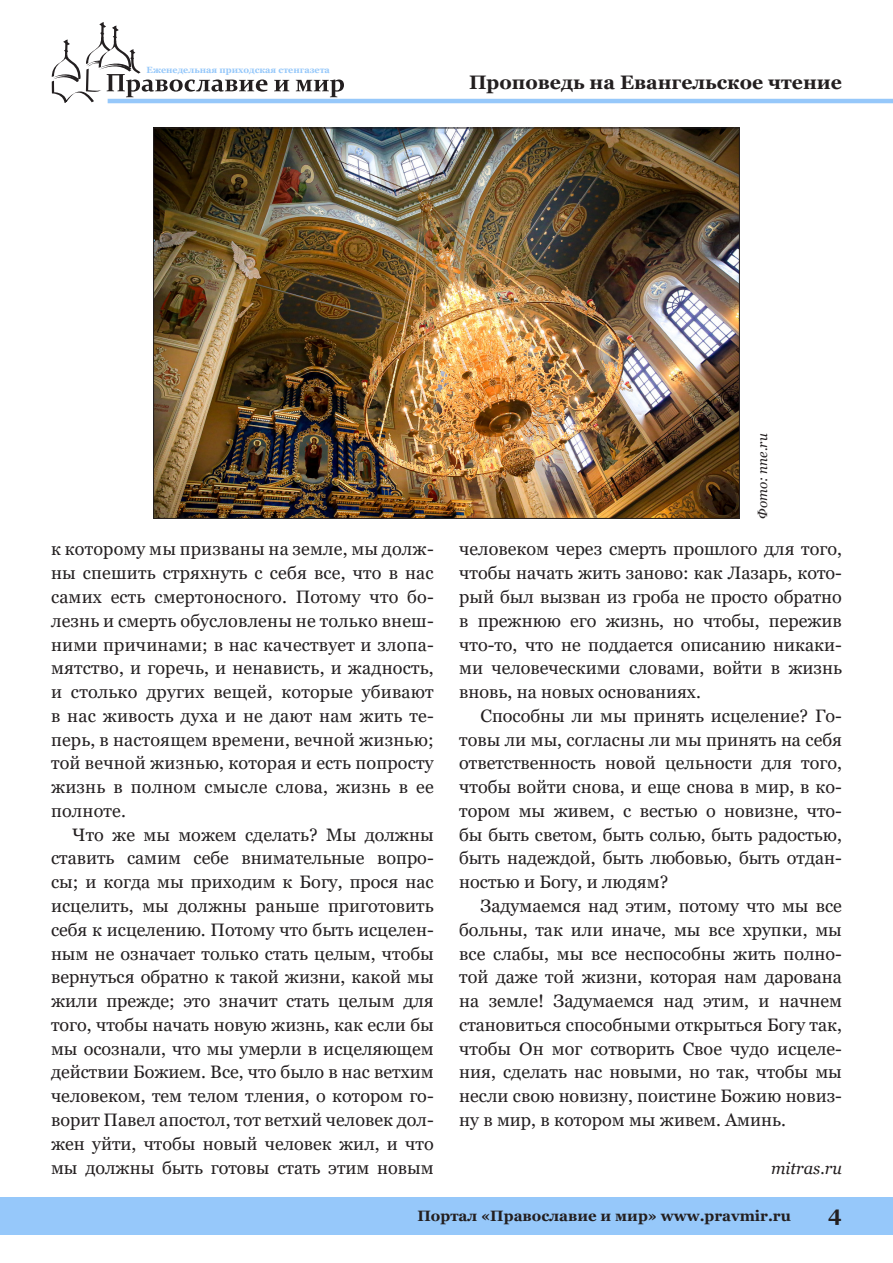
<style>
.page{position:relative;width:893px;height:1263px;background:#fff}
.page>*{position:absolute;margin:0;border:0;box-sizing:border-box;transform-origin:0 0}
.t1{font:700 21px "Georgia";color:#231f20}
.kolontitul{font:700 19.5px "Georgia";color:#231f20}
.Text{font:18px/23.7px "Georgia";color:#231f20;text-align:justify}
.Bibliography{font:italic 16.5px "Georgia";color:#231f20}
.t2{font:700 15px "Georgia";color:#231f20}
.Podpis_pod_photo{font:italic 13.5px "Georgia";color:#231f20}
.t3{font:700 9px "Georgia";color:#96c8fa}
</style>
<div class="page">
<svg style="left:52px;top:22px;width:215px;height:81px"></svg>
<svg style="left:274px;top:80px;width:15px;height:11px"></svg>
<svg style="left:296px;top:79px;width:48px;height:18px"></svg>
<hr style="left:108px;top:99px;width:785px;height:4px;background:#96c8fa">
<div style="left:0;top:1197px;width:893px;height:37px;background:#96c8fa"></div>
<img style="left:155px;top:130px;width:583px;height:387px">
<p class="t3" style="left:147px;top:64px;width:185px">Еженедельная приходская стенгазета</p>
<p class="kolontitul" style="left:469px;top:69px;width:374px">Проповедь на Евангельское чтение</p>
<p class="Text" style="left:51px;top:538px;width:384px">к которому мы призваны на земле, мы долж&shy;ны спешить стряхнуть с себя все, что в нас самих есть смертоносного. Потому что бо&shy;лезнь и смерть обусловлены не только внеш&shy;ними причинами; в нас качествует и злопа&shy;мятство, и горечь, и ненависть, и жадность, и столько других вещей, которые убивают в нас живость духа и не дают нам жить те&shy;перь, в настоящем времени, вечной жизнью; той вечной жизнью, которая и есть попросту жизнь в полном смысле слова, жизнь в ее полноте.</p>
<p class="Text" style="left:51px;top:823px;width:384px;text-indent:21px">Что же мы можем сделать? Мы должны ставить самим себе внимательные вопро&shy;сы; и когда мы приходим к Богу, прося нас исцелить, мы должны раньше приготовить себя к исцелению. Потому что быть исцелен&shy;ным не означает только стать целым, чтобы вернуться обратно к такой жизни, какой мы жили прежде; это значит стать целым для того, чтобы начать новую жизнь, как если бы мы осознали, что мы умерли в исцеляющем действии Божием. Все, что было в нас ветхим человеком, тем телом тления, о котором го&shy;ворит Павел апостол, тот ветхий человек дол&shy;жен уйти, чтобы новый человек жил, и что мы должны быть готовы стать этим новым</p>
<p class="Podpis_pod_photo" style="left:754px;top:519px;width:87px;rotate:-90deg">Фото: nne.ru</p>
<p class="Text" style="left:459px;top:538px;width:384px">человеком через смерть прошлого для того, чтобы начать жить заново: как Лазарь, кото&shy;рый был вызван из гроба не просто обратно в прежнюю его жизнь, но чтобы, пережив что-то, что не поддается описанию никаки&shy;ми человеческими словами, войти в жизнь вновь, на новых основаниях.</p>
<p class="Text" style="left:459px;top:704px;width:384px;text-indent:21px">Способны ли мы принять исцеление? Го&shy;товы ли мы, согласны ли мы принять на себя ответственность новой цельности для того, чтобы войти снова, и еще снова в мир, в ко&shy;тором мы живем, с вестью о новизне, что&shy;бы быть светом, быть солью, быть радостью, быть надеждой, быть любовью, быть отдан&shy;ностью и Богу, и людям?</p>
<p class="Text" style="left:459px;top:894px;width:384px;text-indent:21px">Задумаемся над этим, потому что мы все больны, так или иначе, мы все хрупки, мы все слабы, мы все неспособны жить полно&shy;той даже той жизни, которая нам дарована на земле! Задумаемся над этим, и начнем становиться способными открыться Богу так, чтобы Он мог сотворить Свое чудо исцеле&shy;ния, сделать нас новыми, но так, чтобы мы несли свою новизну, поистине Божию новиз&shy;ну в мир, в котором мы живем. Аминь.</p>
<p class="Bibliography" style="left:771px;top:1157px;width:72px">mitras.ru</p>
<p class="t2" style="left:417px;top:1206px;width:375px">Портал «Православие и мир» www.pravmir.ru</p>
<p class="t1" style="left:828px;top:1200px;width:15px">4</p>
</div>
